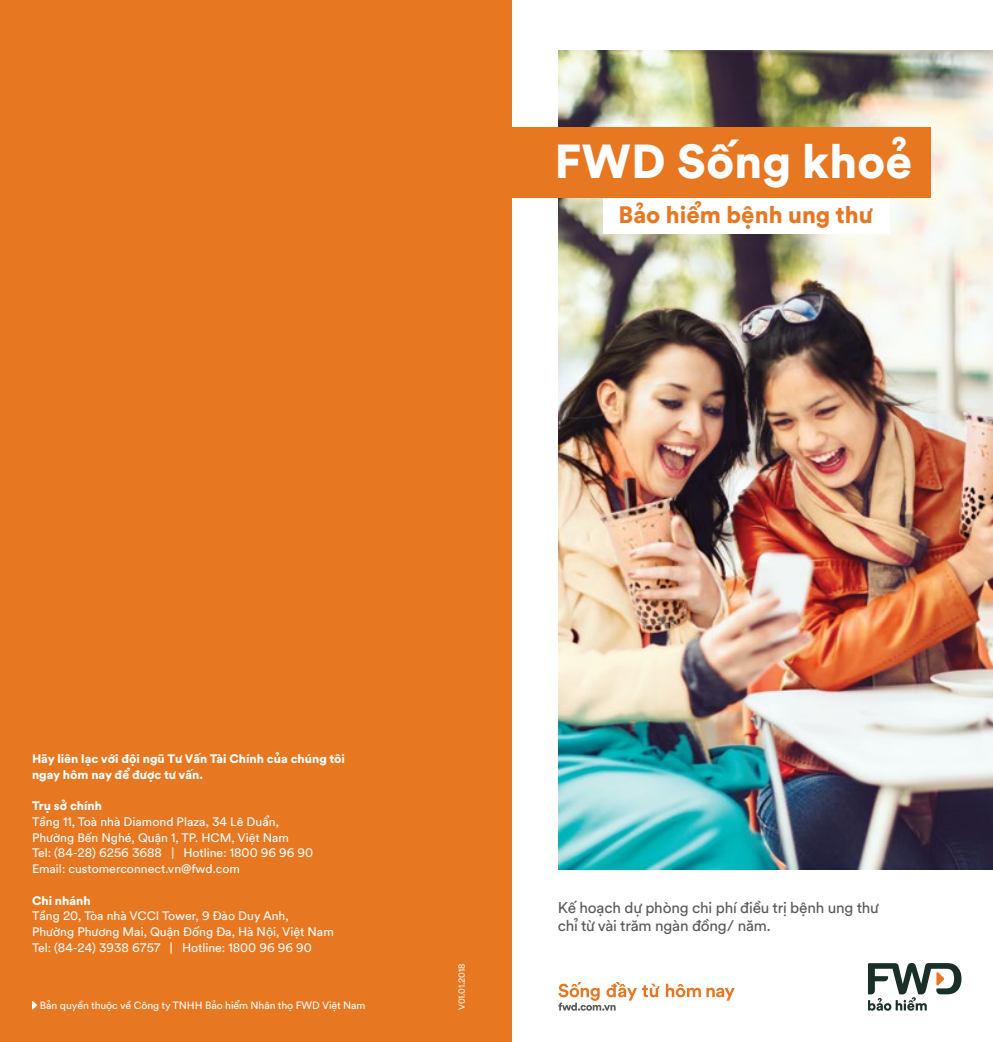
<style>
.page{position:relative;width:993px;height:1042px;background:#fff}
.page>*{position:absolute;margin:0;border:0;box-sizing:border-box;transform-origin:0 0}
.t1{font:900 47.07px "FWD Circular Viet";color:#fff}
.t2{font:900 23.62px "FWD Circular Viet";color:#e87722}
.t3{font:15.4px/18.4px "FWD Circular Viet";letter-spacing:-.015em;color:#58595b}
.t4{font:12.25px/15.8px "FWD Circular Viet";color:#fff}
.t5{font:900 12.25px/15.8px "FWD Circular Viet";color:#fff}
.t6{font:10.5px "FWD Circular Viet";letter-spacing:-.01em;color:#fff}
.t7{font:8.75px "FWD Circular Viet";letter-spacing:-.01em;color:#fff}
</style>
<div class="page">
<img style="left:558px;top:50px;width:434px;height:819px">
<div style="left:0;top:0;width:511px;height:1042px;background:#e87722"></div>
<svg style="left:32px;top:1001px;width:5px;height:8px"></svg>
<svg style="left:868px;top:963px;width:93px;height:47px"></svg>
<svg style="left:558px;top:982px;width:176px;height:28px"></svg>
<div style="left:509px;top:127px;width:421px;height:71px;background:#e87722"></div>
<div style="left:603px;top:198px;width:286px;height:35px;background:#fff"></div>
<h1 class="t1" style="left:554px;top:122px;width:359px">FWD Sống khoẻ</h1>
<h2 class="t2" style="left:618px;top:195px;width:255px">Bảo hiểm bệnh ung thư</h2>
<p class="t5" style="left:32px;top:749px;width:314px">Hãy liên lạc với đội ngũ Tư Vấn Tài Chính của chúng tôi ngay hôm nay để được tư vấn.</p>
<p class="t5" style="left:32px;top:796px;width:71px">Trụ sở chính</p>
<p class="t4" style="left:32px;top:812px;width:282px">Tầng 11, Toà nhà Diamond Plaza, 34 Lê Duẩn, Phường Bến Nghé, Quận 1, TP. HCM, Việt Nam<br>Tel: (84-28) 6256 3688 | Hotline: 1800 96 96 90<br>Email: customerconnect.vn@fwd.com</p>
<p class="t5" style="left:32px;top:891px;width:60px">Chi nhánh</p>
<p class="t4" style="left:32px;top:907px;width:303px">Tầng 20, Tòa nhà VCCI Tower, 9 Đào Duy Anh,<br>Phường Phương Mai, Quận Đống Đa, Hà Nội, Việt Nam<br>Tel: (84-24) 3938 6757 | Hotline: 1800 96 96 90</p>
<p class="t6" style="left:40px;top:997px;width:327px">Bản quyền thuộc về Công ty TNHH Bảo hiểm Nhân thọ FWD Việt Nam</p>
<p class="t7" style="left:454px;top:1010px;width:48px;rotate:-90deg">V01.01.2018</p>
<p class="t3" style="left:557px;top:896px;width:322px">Kế hoạch dự phòng chi phí điều trị bệnh ung thư chỉ từ vài trăm ngàn đồng/ năm.</p>
</div>
